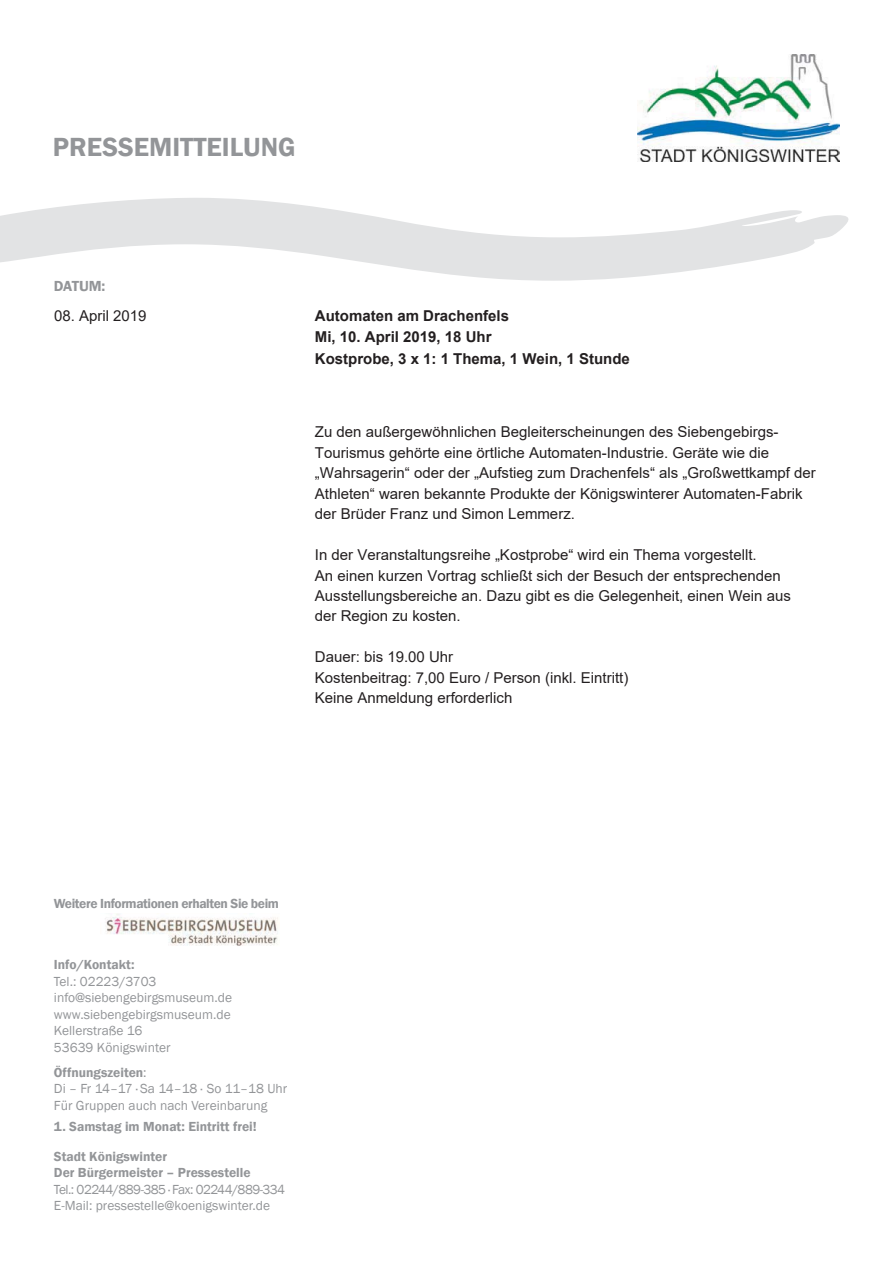
<style>
.page{position:relative;width:893px;height:1263px;background:#fff}
.page>*{position:absolute;margin:0;border:0;box-sizing:border-box;transform-origin:0 0}
.t1{font:600 27px "Franklin Gothic";color:#939598}
.t2{font:15px/20.4px "Arial";color:#231f20}
.t3{font:700 15px/21.5px "Arial";color:#231f20}
.t4{font:600 15px "Franklin Gothic";letter-spacing:-.01em;color:#939598}
.t5{font:13.5px/16.5px "Franklin Gothic";color:#939598}
.t6{font:600 13.5px/16.5px "Franklin Gothic";color:#939598}
.t7{font:600 13.5px "Franklin Gothic";letter-spacing:-.03em;color:#939598}
.s1{font-weight:600}
</style>
<div class="page">
<img style="left:638px;top:54px;width:201px;height:108px">
<svg style="left:0;top:198px;width:849px;height:83px;fill:#e2e3e4"></svg>
<img style="left:105px;top:913px;width:173px;height:33px">
<h1 class="t1" style="left:53px;top:131px;width:244px">PRESSEMITTEILUNG</h1>
<p class="t4" style="left:54px;top:278px;width:53px">DATUM:</p>
<p class="t2" style="left:54px;top:306px;width:94px">08. April 2019</p>
<p class="t3" style="left:315px;top:305px;width:317px">Automaten am Drachenfels<br>Mi, 10. April 2019, 18 Uhr<br>Kostprobe, 3 x 1: 1 Thema, 1 Wein, 1 Stunde</p>
<p class="t2" style="left:315px;top:422px;width:502px">Zu den außergewöhnlichen Begleiterscheinungen des Siebengebirgs-Tourismus gehörte eine örtliche Automaten-Industrie. Geräte wie die „Wahrsagerin“ oder der „Aufstieg zum Drachenfels“ als „Großwettkampf der Athleten“ waren bekannte Produkte der Königswinterer Automaten-Fabrik der Brüder Franz und Simon Lemmerz.</p>
<p class="t2" style="left:315px;top:545px;width:478px">In der Veranstaltungsreihe „Kostprobe“ wird ein Thema vorgestellt.<br>An einen kurzen Vortrag schließt sich der Besuch der entsprechenden Ausstellungsbereiche an. Dazu gibt es die Gelegenheit, einen Wein aus der Region zu kosten.</p>
<p class="t2" style="left:315px;top:647px;width:315px">Dauer: bis 19.00 Uhr<br>Kostenbeitrag: 7,00 Euro / Person (inkl. Eintritt)<br>Keine Anmeldung erforderlich</p>
<p class="t7" style="left:54px;top:895px;width:227px">Weitere Informationen erhalten Sie beim</p>
<p class="t6" style="left:54px;top:956px;width:82px">Info/Kontakt:</p>
<p class="t5" style="left:54px;top:973px;width:180px">Tel.: 02223/3703 info@siebengebirgsmuseum.de www.siebengebirgsmuseum.de<br>Kellerstraße 16<br>53639 Königswinter</p>
<p class="t5" style="left:54px;top:1064px;width:235px"><span class="s1">Öffnungszeiten</span>:<br>Di – Fr 14–17 · Sa 14–18 · So 11–18 Uhr<br>Für Gruppen auch nach Vereinbarung</p>
<p class="t6" style="left:54px;top:1118px;width:204px">1. Samstag im Monat: Eintritt frei!</p>
<p class="t6" style="left:54px;top:1148px;width:198px">Stadt Königswinter<br>Der Bürgermeister – Pressestelle</p>
<p class="t5" style="left:54px;top:1181px;width:233px">Tel.: 02244/889-385 · Fax: 02244/889-334<br>E-Mail: pressestelle@koenigswinter.de</p>
</div>
